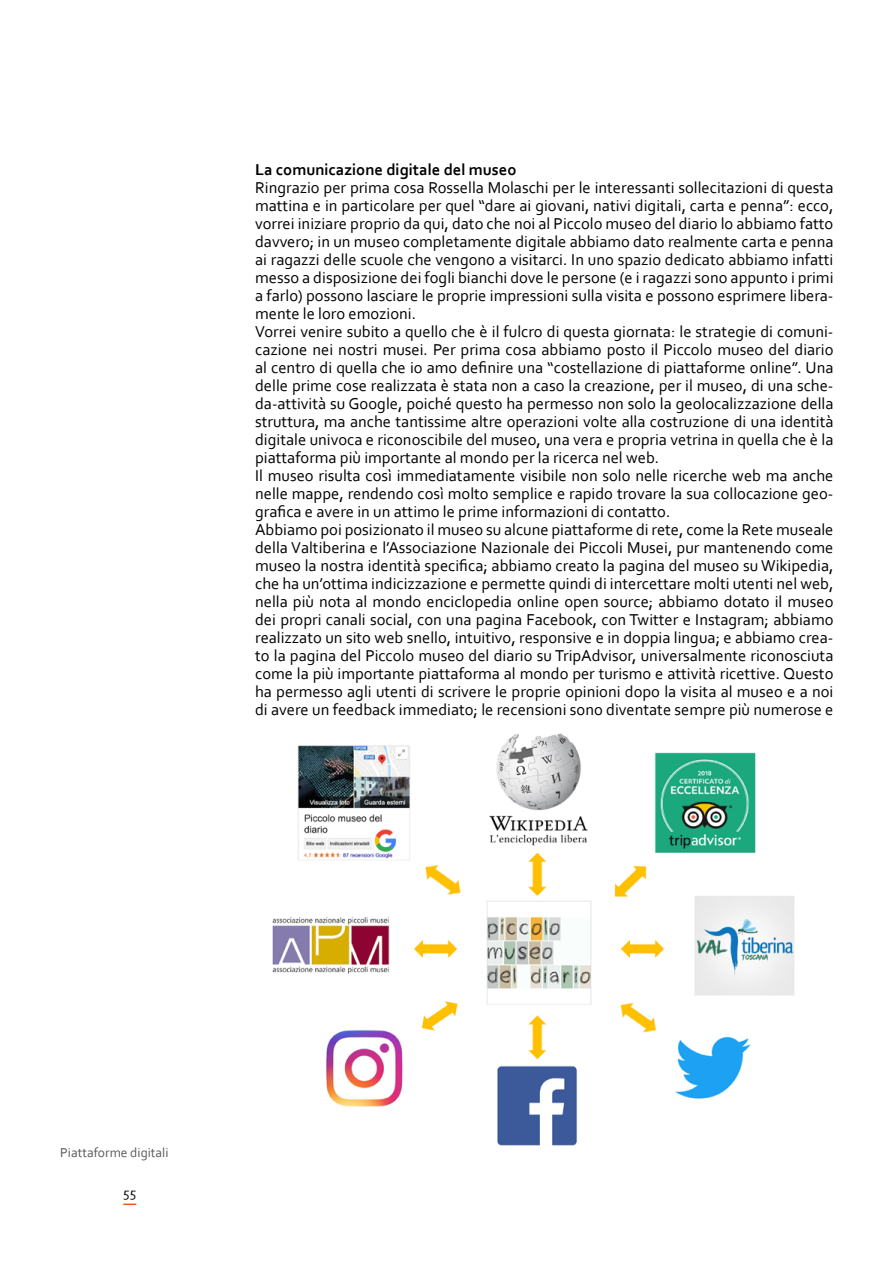
<style>
.page{position:relative;width:893px;height:1263px;background:#fff}
.page>*{position:absolute;margin:0;border:0;box-sizing:border-box;transform-origin:0 0}
.t1{font:16.5px/18px "Corbel";color:#000}
.t2{font:700 16.5px "Corbel";color:#000}
.t3{font:13.5px "Corbel";color:#58595b}
.t4{font:13.5px "Corbel";color:#000}
</style>
<div class="page">
<svg style="left:123px;top:1203px;width:13px;height:2px"></svg>
<img style="left:272px;top:733px;width:523px;height:413px">
<p class="t2" style="left:255px;top:159px;width:263px">La comunicazione digitale del museo</p>
<p class="t1" style="left:255px;top:178px;width:580px">Ringrazio per prima cosa Rossella Molaschi per le interessanti sollecitazioni di questa mattina e in particolare per quel “dare ai giovani, nativi digitali, carta e penna”: ecco, vorrei iniziare proprio da qui, dato che noi al Piccolo museo del diario lo abbiamo fatto davvero; in un museo completamente digitale abbiamo dato realmente carta e penna ai ragazzi delle scuole che vengono a visitarci. In uno spazio dedicato abbiamo infatti messo a disposizione dei fogli bianchi dove le persone (e i ragazzi sono appunto i primi a farlo) possono lasciare le proprie impressioni sulla visita e possono esprimere libera&shy;mente le loro emozioni.<br>Vorrei venire subito a quello che è il fulcro di questa giornata: le strategie di comuni&shy;cazione nei nostri musei. Per prima cosa abbiamo posto il Piccolo museo del diario al centro di quella che io amo definire una “costellazione di piattaforme online”. Una delle prime cose realizzata è stata non a caso la creazione, per il museo, di una sche&shy;da-attività su Google, poiché questo ha permesso non solo la geolocalizzazione della struttura, ma anche tantissime altre operazioni volte alla costruzione di una identità digitale univoca e riconoscibile del museo, una vera e propria vetrina in quella che è la piattaforma più importante al mondo per la ricerca nel web.<br>Il museo risulta così immediatamente visibile non solo nelle ricerche web ma anche nelle mappe, rendendo così molto semplice e rapido trovare la sua collocazione geo&shy;grafica e avere in un attimo le prime informazioni di contatto.<br>Abbiamo poi posizionato il museo su alcune piattaforme di rete, come la Rete museale della Valtiberina e l’Associazione Nazionale dei Piccoli Musei, pur mantenendo come museo la nostra identità specifica; abbiamo creato la pagina del museo su Wikipedia, che ha un’ottima indicizzazione e permette quindi di intercettare molti utenti nel web, nella più nota al mondo enciclopedia online open source; abbiamo dotato il museo dei propri canali social, con una pagina Facebook, con Twitter e Instagram; abbiamo realizzato un sito web snello, intuitivo, responsive e in doppia lingua; e abbiamo crea&shy;to la pagina del Piccolo museo del diario su TripAdvisor, universalmente riconosciuta come la più importante piattaforma al mondo per turismo e attività ricettive. Questo ha permesso agli utenti di scrivere le proprie opinioni dopo la visita al museo e a noi di avere un feedback immediato; le recensioni sono diventate sempre più numerose e</p>
<p class="t3" style="left:60px;top:1144px;width:110px">Piattaforme digitali</p>
<p class="t4" style="left:123px;top:1184px;width:14px">55</p>
</div>
